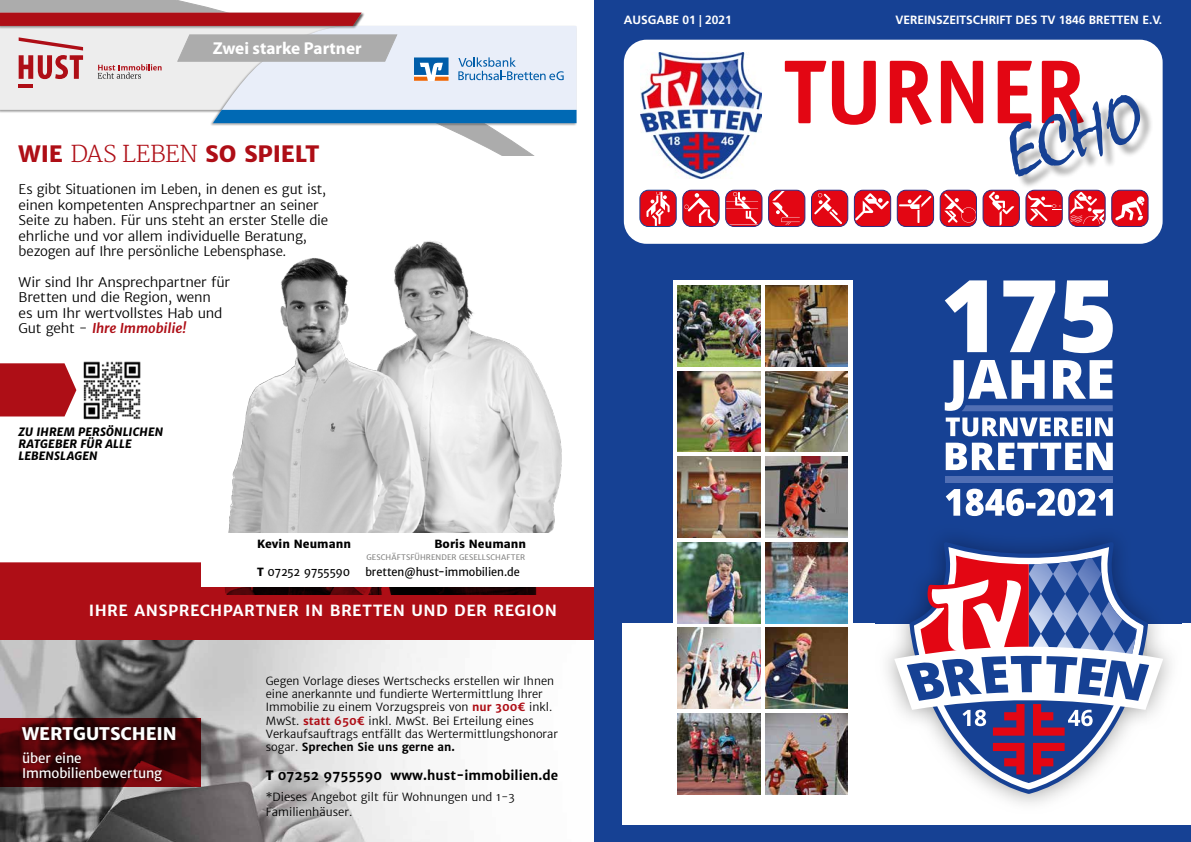
<style>
.page{position:relative;width:1191px;height:842px;background:#fff}
.page>*{position:absolute;margin:0;border:0;box-sizing:border-box;transform-origin:0 0}
.t1{font:800 22.7px "Merriweather Sans";letter-spacing:-.01em;color:#ae0e16}
.t2{font:800 17.5px "Merriweather Sans";color:#fff}
.t3{font:700 17.3px "Myriad Pro";color:#fff}
.t4{font:700 15.4px "Merriweather Sans";letter-spacing:.03em;color:#fff}
.t5{font:300 13.4px/15.4px "Merriweather Sans";letter-spacing:-.01em;color:#000}
.t6{font:13.4px/14.5px "Merriweather Sans";letter-spacing:-.01em;color:#fff}
.t7{font:700 13px "Merriweather Sans";color:#000}
.t8{font:700 12px "Frutiger LT Std";color:#fff}
.t9{font:300 11.3px/13.4px "Merriweather Sans";color:#000}
.t10{font:italic 800 11.3px/11.9px "Merriweather Sans";letter-spacing:.02em;color:#000}
.t11{font:11.3px "Merriweather Sans";letter-spacing:-.01em;color:#000}
.t12{font:800 11.3px "Merriweather Sans";color:#000}
.t13{font:11.3px "Merriweather Sans";letter-spacing:-.045em;color:#000}
.t14{font:7.7px "Merriweather Sans";letter-spacing:.015em;color:#858584}
.s1{font-family:"Merriweather";font-weight:300}
.s2{font-weight:700;font-style:italic;color:#ae0e16}
.s3{font-weight:800}
.s4{font-weight:700;color:#ae0e16}
.s5{font-weight:700}
</style>
<div class="page">
<div style="left:594px;top:0;width:597px;height:266px;background:#164194"></div>
<div style="left:594px;top:796px;width:597px;height:46px;background:#164194"></div>
<div style="left:624px;top:40px;width:538px;height:204px;background:#fff;border-radius:23px"></div>
<img style="left:640px;top:52px;width:121px;height:126px">
<div style="left:1012px;top:98px;width:141px;height:91px;background:#000;opacity:.32"></div>
<svg style="left:785px;top:61px;width:355px;height:115px"></svg>
<div style="left:594px;top:258px;width:28px;height:544px;background:#164194"></div>
<img style="left:228px;top:241px;width:334px;height:292px">
<svg style="left:0;top:562px;width:593px;height:78px;background:#a51017"></svg>
<img style="left:83px;top:361px;width:58px;height:59px">
<svg style="left:0;top:363px;width:76px;height:53px;background:#b42028"></svg>
<svg style="left:0;top:0;width:533px;height:155px"></svg>
<div style="left:209px;top:25px;width:368px;height:102px;background:#000;opacity:.4"></div>
<div style="left:0;top:12px;width:365px;height:18px;background:#000;opacity:.4"></div>
<svg style="left:0;top:13px;width:576px;height:110px;background:#cac6d1"></svg>
<div style="left:201px;top:533px;width:392px;height:53px;background:#fff"></div>
<img style="left:0;top:640px;width:430px;height:202px">
<svg style="left:0;top:718px;width:201px;height:69px;background:#4b0509"></svg>
<div style="left:18px;top:722px;width:162px;height:64px;background:#000;opacity:.81"></div>
<div style="left:640px;top:190px;width:36px;height:36px;background:#e30613;border-radius:9px"></div>
<svg style="left:646px;top:192px;width:23px;height:33px"></svg>
<div style="left:639px;top:190px;width:37px;height:37px;border:1px solid #164194;border-radius:9px"></div>
<div style="left:683px;top:190px;width:36px;height:36px;background:#e30613;border-radius:9px"></div>
<svg style="left:684px;top:193px;width:31px;height:30px"></svg>
<div style="left:682px;top:190px;width:37px;height:37px;border:1px solid #2d2d81;border-radius:9px"></div>
<div style="left:725px;top:190px;width:37px;height:36px;background:#e30613;border-radius:9px"></div>
<svg style="left:725px;top:192px;width:33px;height:33px"></svg>
<div style="left:725px;top:190px;width:37px;height:37px;border:1px solid #2d2d81;border-radius:9px"></div>
<div style="left:768px;top:190px;width:37px;height:36px;background:#e30613;border-radius:9px"></div>
<svg style="left:772px;top:192px;width:28px;height:33px"></svg>
<div style="left:768px;top:190px;width:37px;height:37px;border:1px solid #2d2d81;border-radius:9px"></div>
<div style="left:811px;top:190px;width:36px;height:36px;background:#e30613;border-radius:9px"></div>
<svg style="left:813px;top:193px;width:29px;height:32px"></svg>
<div style="left:811px;top:190px;width:37px;height:37px;border:1px solid #2d2d81;border-radius:9px"></div>
<div style="left:854px;top:190px;width:36px;height:36px;background:#e30613;border-radius:9px"></div>
<svg style="left:854px;top:193px;width:35px;height:28px"></svg>
<div style="left:854px;top:190px;width:37px;height:37px;border:1px solid #2d2d81;border-radius:9px"></div>
<div style="left:897px;top:190px;width:36px;height:36px;background:#e30613;border-radius:9px"></div>
<svg style="left:898px;top:194px;width:34px;height:29px"></svg>
<div style="left:896px;top:190px;width:38px;height:37px;border:1px solid #2d2d81;border-radius:9px"></div>
<div style="left:940px;top:190px;width:36px;height:36px;background:#e30613;border-radius:9px"></div>
<svg style="left:944px;top:193px;width:32px;height:30px"></svg>
<div style="left:939px;top:190px;width:38px;height:37px;border:1px solid #2d2d81;border-radius:9px"></div>
<div style="left:983px;top:190px;width:36px;height:36px;background:#e30613;border-radius:9px"></div>
<svg style="left:988px;top:192px;width:26px;height:33px"></svg>
<div style="left:982px;top:190px;width:37px;height:37px;border:1px solid #2d2d81;border-radius:9px"></div>
<div style="left:1026px;top:190px;width:36px;height:36px;background:#e30613;border-radius:9px"></div>
<svg style="left:1028px;top:194px;width:34px;height:28px"></svg>
<div style="left:1025px;top:190px;width:37px;height:37px;border:1px solid #2d2d81;border-radius:9px"></div>
<div style="left:1068px;top:190px;width:37px;height:36px;background:#e30613;border-radius:9px"></div>
<svg style="left:1070px;top:192px;width:34px;height:32px"></svg>
<div style="left:1068px;top:190px;width:37px;height:37px;border:1px solid #2d2d81;border-radius:9px"></div>
<div style="left:1111px;top:190px;width:37px;height:36px;background:#e30613;border-radius:9px"></div>
<svg style="left:1115px;top:196px;width:29px;height:24px"></svg>
<div style="left:1111px;top:190px;width:37px;height:37px;border:1px solid #2d2d81;border-radius:9px"></div>
<div style="left:622px;top:247px;width:569px;height:578px;background:#fff"></div>
<div style="left:622px;top:247px;width:569px;height:376px;background:#164194"></div>
<img style="left:876px;top:537px;width:305px;height:267px">
<svg style="left:906px;top:542px;width:244px;height:252px"></svg>
<svg style="left:894px;top:556px;width:269px;height:227px"></svg>
<svg style="left:673px;top:280px;width:179px;height:514px;fill:#fff"></svg>
<img style="left:677px;top:542px;width:83px;height:81px">
<img style="left:765px;top:542px;width:82px;height:81px">
<img style="left:677px;top:457px;width:83px;height:80px">
<img style="left:765px;top:457px;width:82px;height:80px">
<img style="left:677px;top:371px;width:83px;height:81px">
<img style="left:765px;top:371px;width:82px;height:81px">
<img style="left:677px;top:285px;width:83px;height:81px">
<img style="left:765px;top:285px;width:82px;height:81px">
<img style="left:677px;top:628px;width:83px;height:81px">
<img style="left:765px;top:628px;width:82px;height:81px">
<img style="left:677px;top:714px;width:83px;height:80px">
<img style="left:765px;top:714px;width:82px;height:80px">
<svg style="left:945px;top:489px;width:167px;height:27px"></svg>
<svg style="left:944px;top:280px;width:168px;height:73px"></svg>
<svg style="left:944px;top:360px;width:168px;height:51px"></svg>
<svg style="left:945px;top:443px;width:167px;height:27px"></svg>
<svg style="left:945px;top:417px;width:167px;height:19px"></svg>
<div style="left:945px;top:476px;width:167px;height:6px;background:#516fb4"></div>
<h3 class="t3" style="left:213px;top:37px;width:150px">Zwei starke Partner</h3>
<h1 class="t1" style="left:19px;top:139px;width:302px">WIE <span class="s1">DAS LEBEN</span> SO SPIELT</h1>
<p class="t5" style="left:19px;top:182px;width:311px">Es gibt Situationen im Leben, in denen es gut ist, einen kompetenten Ansprechpartner an seiner Seite zu haben. Für uns steht an erster Stelle die ehrliche und vor allem individuelle Beratung, bezogen auf Ihre persönliche Lebensphase.</p>
<p class="t5" style="left:19px;top:274px;width:213px">Wir sind Ihr Ansprechpartner für<br>Bretten und die Region, wenn<br>es um Ihr wertvollstes Hab und<br>Gut geht - <span class="s2">Ihre Immobilie!</span></p>
<p class="t10" style="left:18px;top:426px;width:146px">ZU IHREM PERSÖNLICHEN<br>RATGEBER FÜR ALLE<br>LEBENSLAGEN</p>
<p class="t12" style="left:257px;top:537px;width:95px">Kevin Neumann</p>
<p class="t12" style="left:434px;top:537px;width:93px">Boris Neumann</p>
<p class="t13" style="left:257px;top:565px;width:94px"><span class="s3">T</span> 07252 9755590</p>
<p class="t11" style="left:365px;top:565px;width:156px">bretten@hust-immobilien.de</p>
<p class="t14" style="left:366px;top:552px;width:160px">GESCHÄFTSFÜHRENDER GESELLSCHAFTER</p>
<h3 class="t4" style="left:89px;top:600px;width:469px">IHRE ANSPRECHPARTNER IN BRETTEN UND DER REGION</h3>
<h2 class="t2" style="left:22px;top:722px;width:156px">WERTGUTSCHEIN</h2>
<p class="t6" style="left:22px;top:751px;width:142px">über eine<br>Immobilienbewertung</p>
<p class="t9" style="left:266px;top:674px;width:293px">Gegen Vorlage dieses Wertschecks erstellen wir Ihnen eine anerkannte und fundierte Wertermittlung Ihrer Immobilie zu einem Vorzugspreis von <span class="s4">nur 300€</span> inkl.<br>MwSt. <span class="s4">statt 650€</span> inkl. MwSt. Bei Erteilung eines Verkaufsauftrags entfällt das Wertermittlungshonorar sogar. <span class="s5">Sprechen Sie uns gerne an.</span></p>
<p class="t7" style="left:266px;top:767px;width:294px"><span class="s3">T</span> 07252 9755590 www.hust-immobilien.de</p>
<p class="t9" style="left:266px;top:790px;width:251px;line-height:14.5px">*Dieses Angebot gilt für Wohnungen und 1-3<br>Familienhäuser.</p>
<p class="t8" style="left:624px;top:13px;width:110px">AUSGABE 01 | 2021</p>
<p class="t8" style="left:895px;top:13px;width:268px">VEREINSZEITSCHRIFT DES TV 1846 BRETTEN E.V.</p>
</div>
